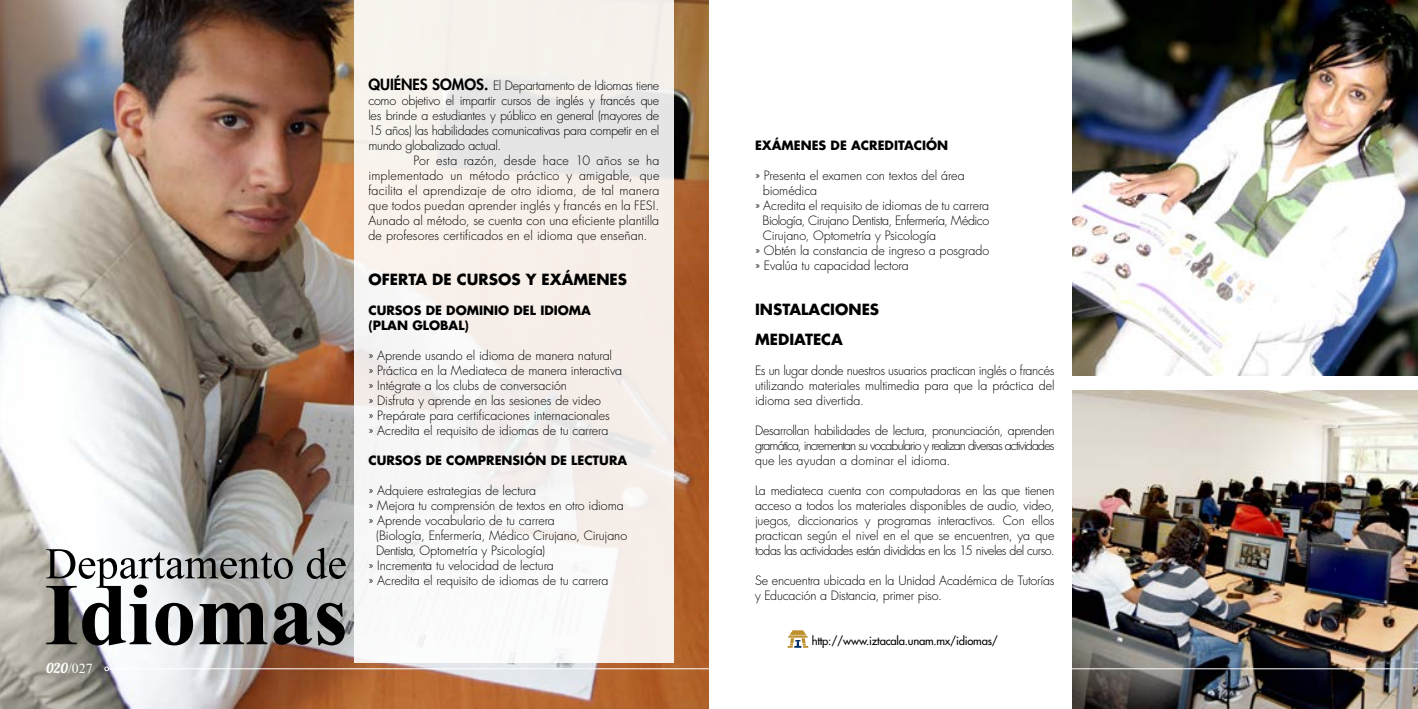
<style>
.page{position:relative;width:1418px;height:709px;background:#fff}
.page>*{position:absolute;margin:0;border:0;box-sizing:border-box;transform-origin:0 0}
.t1{font:700 15px/30px "Futura Std";color:#000;text-align:right}
.t2{font:13.75px "Times New Roman";color:#fff}
.t3{font:300 12.5px/15px "Futura Std";letter-spacing:-.01em;color:#000;text-align:justify}
.t4{font:700 12.5px/15px "Futura Std";color:#000}
.t5{font:300 12.5px "Futura Std";letter-spacing:-.04em;color:#000}
.t6{font:500 11.25px "Futura Std";letter-spacing:-.02em;color:#000}
.s1{font-family:"Lobster 1.4"}
.s2{font-weight:800;font-size:15px}
</style>
<div class="page">
<img style="left:0;top:0;width:709px;height:709px">
<svg style="left:46px;top:548px;width:299px;height:97px"></svg>
<svg style="left:354px;top:0;width:319px;height:663px;fill:#f6f1eb"></svg>
<img style="left:1072px;top:390px;width:345px;height:319px">
<img style="left:1072px;top:0;width:345px;height:375px">
<hr style="left:109px;top:668px;width:1308px;height:1px;background:#fff">
<svg style="left:104px;top:666px;width:5px;height:5px"></svg>
<svg style="left:787px;top:630px;width:21px;height:17px"></svg>
<p class="t2" style="left:46px;top:658px;width:48px"><span class="s1">020</span>/027</p>
<p class="t3" style="left:368px;top:78px;width:292px"><span class="s2">QUIÉNES SOMOS.</span> El Departamento de Idiomas tiene como objetivo el impartir cursos de inglés y francés que les brinde a estudiantes y público en general (mayores de 15 años) las habilidades comunicativas para competir en el mundo globalizado actual.</p>
<p class="t3" style="left:368px;top:153px;width:292px;text-indent:45px">Por esta razón, desde hace 10 años se ha implementado un método práctico y amigable, que facilita el aprendizaje de otro idioma, de tal manera que todos puedan aprender inglés y francés en la FESI.<br>Aunado al método, se cuenta con una eficiente plantilla de profesores certificados en el idioma que enseñan.</p>
<p class="t1" style="left:368px;top:264px;width:260px">OFERTA DE CURSOS Y EXÁMENES</p>
<p class="t4" style="left:368px;top:303px;width:224px">CURSOS DE DOMINIO DEL IDIOMA (PLAN GLOBAL)</p>
<p class="t3" style="left:368px;top:348px;width:255px;text-align:left">» Aprende usando el idioma de manera natural<br>» Práctica en la Mediateca de manera interactiva » Intégrate a los clubs de conversación<br>» Disfruta y aprende en las sesiones de video<br>» Prepárate para certificaciones internacionales<br>» Acredita el requisito de idiomas de tu carrera</p>
<p class="t4" style="left:368px;top:453px;width:260px">CURSOS DE COMPRENSIÓN DE LECTURA</p>
<p class="t3" style="left:368px;top:483px;width:257px;text-align:left">» Adquiere estrategias de lectura<br>» Mejora tu comprensión de textos en otro idioma » Aprende vocabulario de tu carrera</p>
<p class="t3" style="left:376px;top:528px;width:252px">(Biología, Enfermería, Médico Cirujano, Cirujano</p>
<p class="t3" style="left:376px;top:543px;width:171px">Dentista, Optometría y Psicología)</p>
<p class="t3" style="left:368px;top:558px;width:187px">» Incrementa tu velocidad de lectura</p>
<p class="t3" style="left:368px;top:573px;width:241px">» Acredita el requisito de idiomas de tu carrera</p>
<p class="t4" style="left:755px;top:138px;width:195px">EXÁMENES DE AC REDITAC IÓN</p>
<p class="t3" style="left:755px;top:168px;width:211px">» Presenta el examen con textos del área</p>
<p class="t3" style="left:762px;top:183px;width:56px">biomédica</p>
<p class="t3" style="left:755px;top:198px;width:236px">» Acredita el requisito de idiomas de tu carrera</p>
<p class="t5" style="left:762px;top:213px;width:228px">Biología, Cirujano Dentista, Enfermería, Médico</p>
<p class="t3" style="left:762px;top:228px;width:175px">Cirujano, Optometría y Psicología</p>
<p class="t3" style="left:755px;top:243px;width:236px">» Obtén la constancia de ingreso a posgrado</p>
<p class="t3" style="left:755px;top:258px;width:155px">» Evalúa tu capacidad lectora</p>
<p class="t1" style="left:755px;top:294px;width:89px">CIONES<br>MEDIATECA</p>
<p class="t3" style="left:755px;top:363px;width:301px">Es un lugar donde nuestros usuarios practican inglés o francés utilizando materiales multimedia para que la práctica del idioma sea divertida.</p>
<p class="t3" style="left:755px;top:423px;width:301px">Desarrollan habilidades de lectura, pronunciación, aprenden gramática, incrementan su vocabulario y realizan diversas actividades que les ayudan a dominar el idioma.</p>
<p class="t3" style="left:755px;top:483px;width:301px">La mediateca cuenta con computadoras en las que tienen acceso a todos los materiales disponibles de audio, video, juegos, diccionarios y programas interactivos. Con ellos practican según el nivel en el que se encuentren, ya que todas las actividades están divididas en los 15 niveles del curso.</p>
<p class="t3" style="left:755px;top:573px;width:301px">Se encuentra ubicada en la Unidad Académica de Tutorías y Educación a Distancia, primer piso.</p>
<p class="t6" style="left:811px;top:634px;width:188px">http://www.iztacala.unam.mx/idiomas/</p>
<p class="t1" style="left:755px;top:294px;width:11px">INSTALA</p>
</div>
